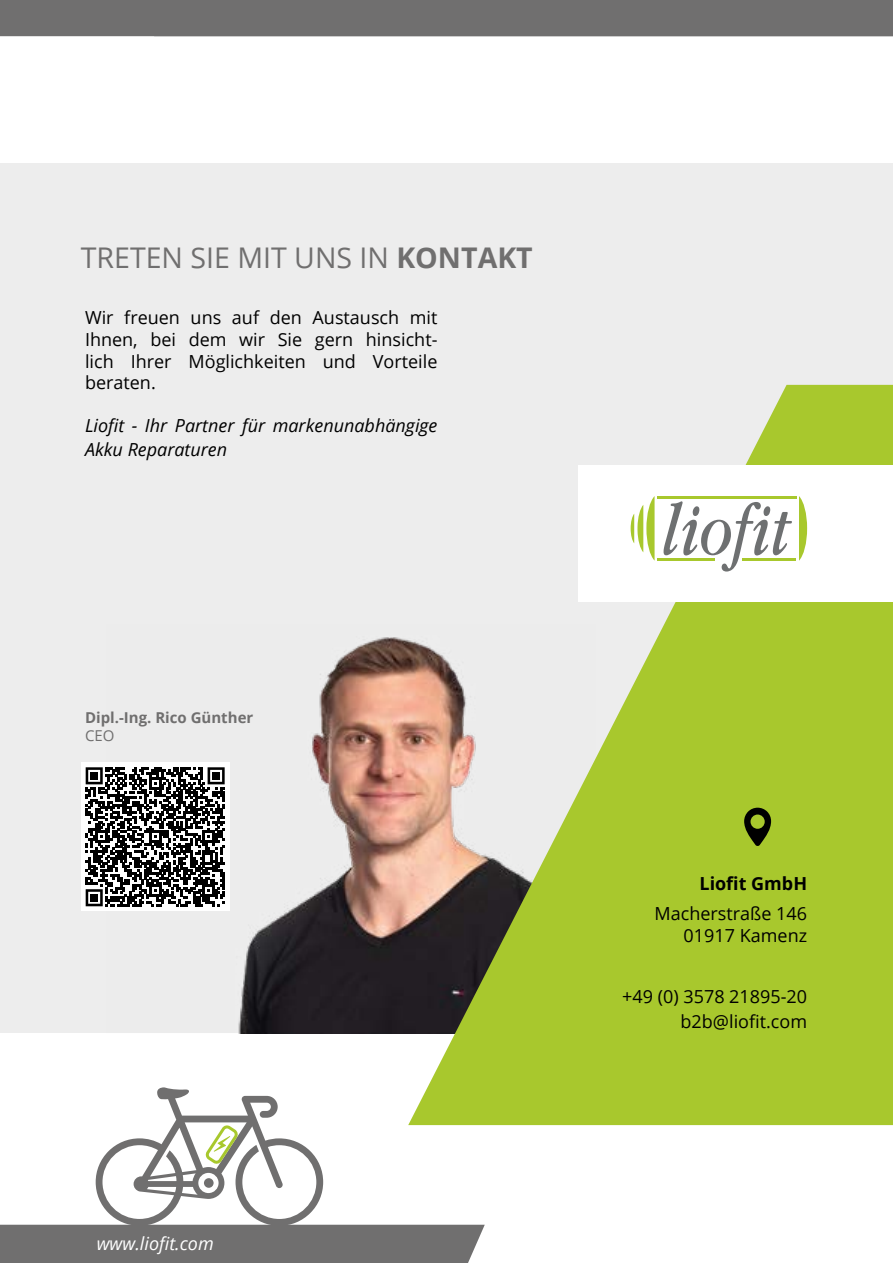
<style>
.page{position:relative;width:893px;height:1263px;background:#fff}
.page>*{position:absolute;margin:0;border:0;box-sizing:border-box;transform-origin:0 0}
.t1{font:28.5px "Open Sans";color:#706f6f}
.t2{font:18px/21.6px "Open Sans";color:#000;text-align:right}
.t3{font:italic 18px/24px "Open Sans";color:#000}
.t4{font:italic 18px "Open Sans";color:#fff}
.t5{font:700 18px "Open Sans";color:#000}
.t6{font:700 15px "Open Sans";color:#706f6f}
.t7{font:15px "Open Sans";color:#706f6f}
.s1{font-weight:700}
</style>
<div class="page">
<div style="left:0;top:163px;width:893px;height:870px;background:#ededed"></div>
<img style="left:238px;top:637px;width:170px;height:396px">
<svg style="left:408px;top:385px;width:485px;height:740px;fill:#a8c82d"></svg>
<div style="left:0;top:0;width:893px;height:36px;background:#706f6f"></div>
<div style="left:578px;top:466px;width:315px;height:136px;background:#fff"></div>
<svg style="left:631px;top:496px;width:24px;height:65px"></svg>
<svg style="left:799px;top:496px;width:8px;height:65px"></svg>
<svg style="left:664px;top:501px;width:128px;height:70px"></svg>
<hr style="left:657px;top:496px;width:139px;height:2px;background:#a8c82d">
<hr style="left:657px;top:558px;width:58px;height:3px;background:#a8c82d">
<hr style="left:743px;top:558px;width:53px;height:3px;background:#a8c82d">
<div style="left:81px;top:762px;width:149px;height:149px;background:#fff"></div>
<svg style="left:86px;top:767px;width:139px;height:139px"></svg>
<div style="left:91px;top:772px;width:7px;height:7px;background:#000"></div>
<div style="left:212px;top:772px;width:8px;height:7px;background:#000"></div>
<div style="left:91px;top:894px;width:7px;height:7px;background:#000"></div>
<svg style="left:0;top:1087px;width:485px;height:176px"></svg>
<svg style="left:744px;top:808px;width:27px;height:38px"></svg>
<div style="left:750px;top:814px;width:15px;height:15px;background:#a8c82d;border-radius:50%"></div>
<h1 class="t1" style="left:81px;top:238px;width:453px">TRETEN SIE MIT UNS IN <span class="s1">KONTAKT</span></h1>
<p class="t2" style="left:85px;top:307px;width:354px;text-align:justify">Wir freuen uns auf den Austausch mit Ihnen, bei dem wir Sie gern hinsicht&shy;lich Ihrer Möglichkeiten und Vorteile beraten.</p>
<p class="t3" style="left:85px;top:413px;width:354px">Liofit - Ihr Partner für markenunabhängige<br>Akku Reparaturen</p>
<p class="t6" style="left:85px;top:707px;width:170px">Dipl.-Ing. Rico Günther</p>
<p class="t7" style="left:85px;top:725px;width:31px">CEO</p>
<p class="t4" style="left:97px;top:1231px;width:119px">www.liofit.com</p>
<p class="t5" style="left:699px;top:871px;width:109px">Liofit GmbH</p>
<p class="t2" style="left:655px;top:902px;width:154px">Macherstraße 146<br>01917 Kamenz</p>
<p class="t2" style="left:622px;top:983px;width:186px;line-height:25.5px">+49 (0) 3578 21895-20 b2b@liofit.com</p>
</div>
